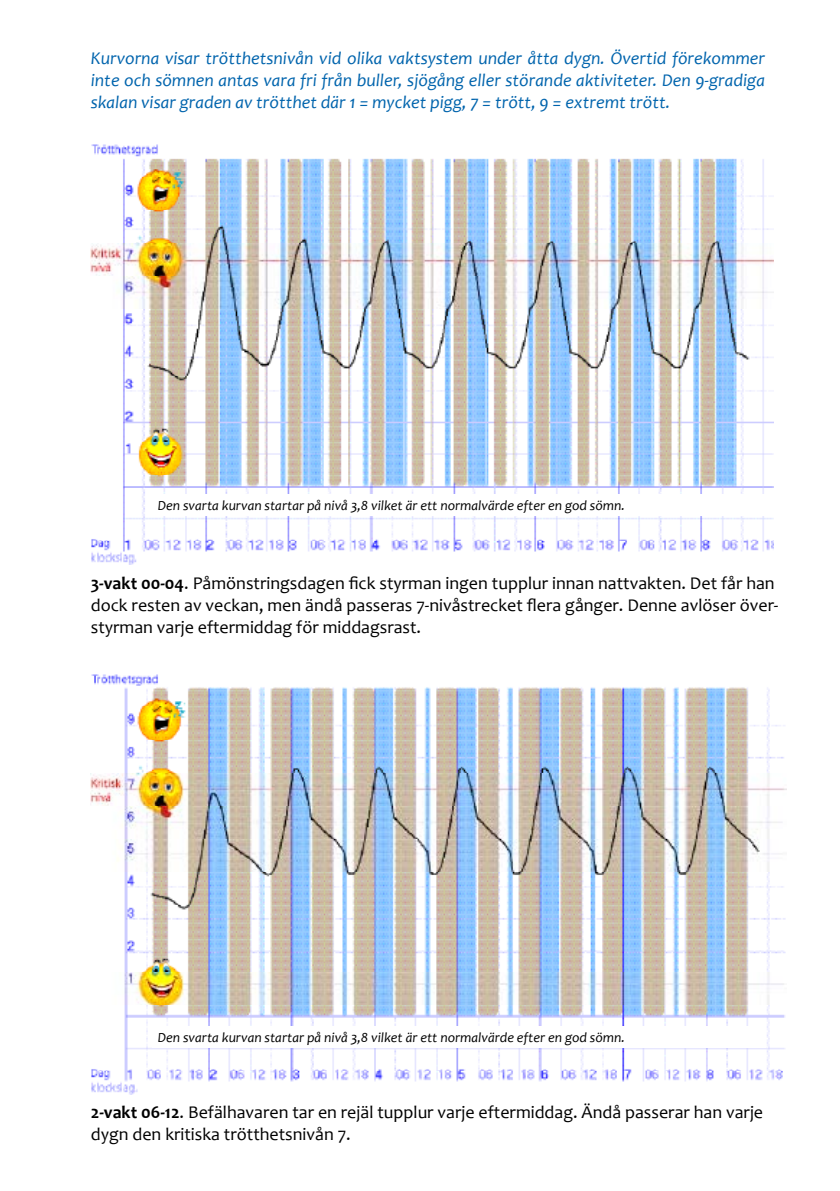
<style>
.page{position:relative;width:840px;height:1191px;background:#fff}
.page>*{position:absolute;margin:0;border:0;box-sizing:border-box;transform-origin:0 0}
.t1{font:18px/22px "Candara";color:#000}
.t2{font:italic 18px/22px "Candara";color:#0064ad;text-align:justify}
.t3{font:italic 14px "Candara";color:#000}
.s1{font-weight:700}
</style>
<div class="page">
<img style="left:91px;top:674px;width:694px;height:420px">
<img style="left:91px;top:145px;width:682px;height:419px">
<div style="left:152px;top:494px;width:613px;height:22px;background:#fff"></div>
<div style="left:152px;top:1026px;width:613px;height:22px;background:#fff"></div>
<p class="t2" style="left:91px;top:47px;width:675px">Kurvorna visar trötthetsnivån vid olika vaktsystem under åtta dygn. Övertid förekommer inte och sömnen antas vara fri från buller, sjögång eller störande aktiviteter. Den 9-gradiga skalan visar graden av trötthet där 1 = mycket pigg, 7 = trött, 9 = extremt trött.</p>
<p class="t3" style="left:158px;top:497px;width:468px">Den svarta kurvan startar på nivå 3,8 vilket är ett normalvärde efter en god sömn.</p>
<p class="t1" style="left:91px;top:572px;width:688px"><span class="s1">3-vakt 00-04</span>. Påmönstringsdagen fick styrman ingen tupplur innan nattvakten. Det får han dock resten av veckan, men ändå passeras 7-nivåstrecket flera gånger. Denne avlöser över&shy;styrman varje eftermiddag för middagsrast.</p>
<p class="t3" style="left:158px;top:1029px;width:468px">Den svarta kurvan startar på nivå 3,8 vilket är ett normalvärde efter en god sömn.</p>
<p class="t1" style="left:91px;top:1101px;width:673px"><span class="s1">2-vakt 06-12</span>. Befälhavaren tar en rejäl tupplur varje eftermiddag. Ändå passerar han varje dygn den kritiska trötthetsnivån 7.</p>
</div>
